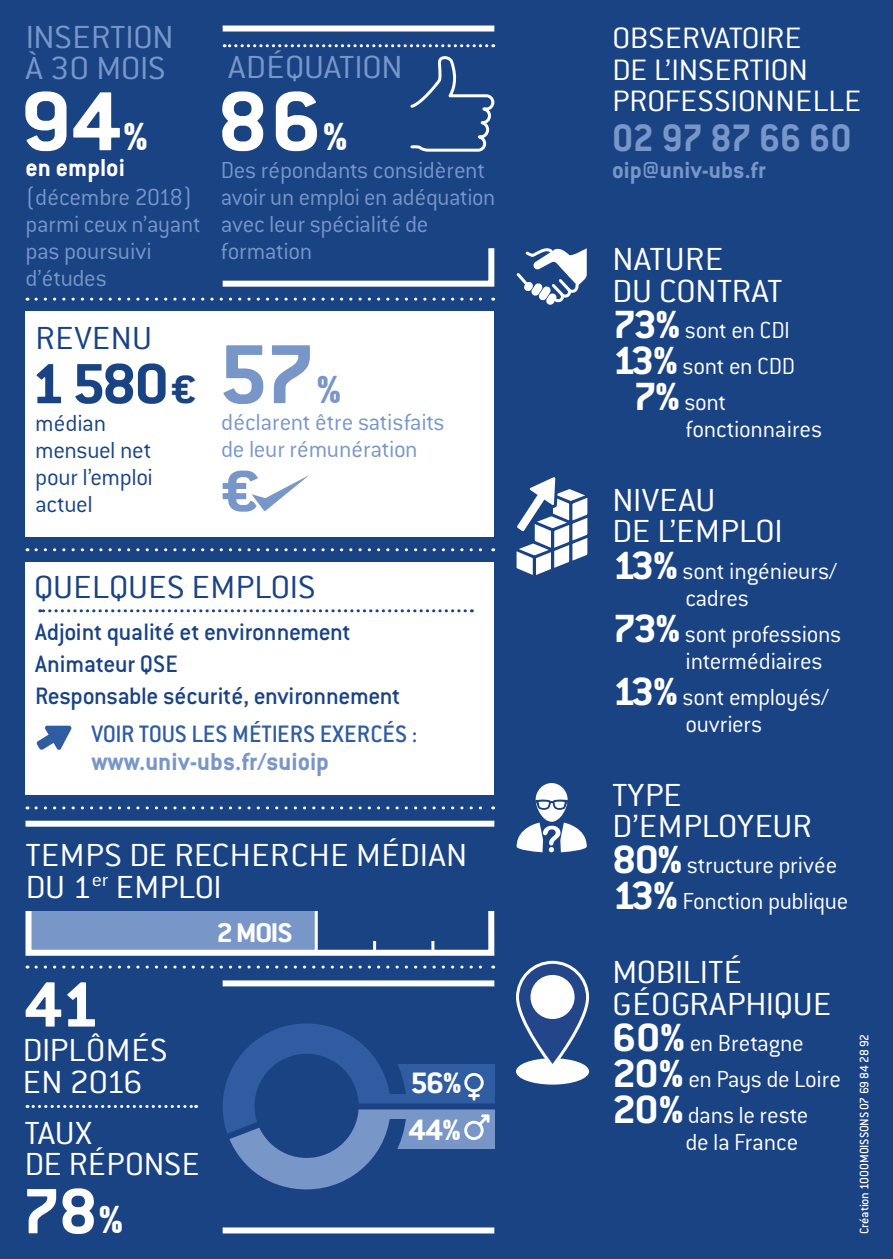
<style>
.page{position:relative;width:893px;height:1259px;background:#1a4384}
.page>*{position:absolute;margin:0;border:0;box-sizing:border-box;transform-origin:0 0}
.t1{font:700 91.8px "Conduit ITC Std";color:#fff;scale:1.11 1}
.t2{font:700 91.8px "Conduit ITC Std";color:#7896c8;scale:1.11 1}
.t3{font:700 70.2px "Conduit ITC Std";color:#fff;scale:1.11 1}
.t4{font:700 62.1px "Conduit ITC Std";color:#1a4384;scale:1.11 1}
.t5{font:700 42px "Conduit ITC Std";letter-spacing:-.02em;color:#7896c8}
.t6{font:300 35.1px/31.5px "Conduit ITC Std";color:#fff;scale:1.11 1}
.t7{font:300 35.1px/31.5px "Conduit ITC Std";letter-spacing:-.02em;color:#7896c8;scale:1.11 1}
.t8{font:300 35.1px "Conduit ITC Std";color:#1a4384;scale:1.11 1}
.t9{font:300 35.1px "Conduit ITC Std";color:#fff;scale:1.09 1}
.t10{font:300 32.4px/31.5px "Conduit ITC Std";letter-spacing:-.015em;color:#fff;scale:1.11 1}
.t11{font:700 32.4px "Conduit ITC Std";color:#fff;scale:1.11 1}
.t12{font:700 29.7px "Conduit ITC Std";color:#fff;scale:1.11 1}
.t13{font:700 27px "Conduit ITC Std";color:#7896c8}
.t14{font:700 27px "Conduit ITC Std";color:#fff}
.t15{font:500 26.1px/31.8px "Conduit ITC Std";letter-spacing:-.015em;color:#1a4384}
.t16{font:500 26.1px "Conduit ITC Std";color:#305ca1}
.t17{font:300 25.5px/27px "Conduit ITC Std";letter-spacing:-.015em;color:#fff}
.t18{font:300 25.5px/27px "Conduit ITC Std";letter-spacing:-.015em;color:#7896c8}
.t19{font:300 25.5px/27px "Conduit ITC Std";letter-spacing:-.02em;color:#1a4384}
.t20{font:700 25.5px "Conduit ITC Std";color:#7896c8}
.t21{font:500 13.5px "Conduit ITC Std";letter-spacing:-.02em;color:#fff}
.s1{font-size:43.2px}
.s2{font-weight:700;font-size:43.2px}
</style>
<div class="page">
<div style="left:26px;top:311px;width:468px;height:226px;background:#fff"></div>
<div style="left:26px;top:562px;width:468px;height:233px;background:#fff"></div>
<div style="left:516px;top:1058px;width:73px;height:26px;background:#fff;border-radius:50%"></div>
<svg style="left:517px;top:962px;width:71px;height:104px;fill:#23468b"></svg>
<div style="left:516px;top:961px;width:73px;height:107px;border:3px solid #fff;border-radius:35px"></div>
<div style="left:530px;top:975px;width:45px;height:44px;background:#fff;border-radius:50%"></div>
<svg style="left:516px;top:248px;width:71px;height:57px"></svg>
<div style="left:536px;top:783px;width:32px;height:38px;background:#fff;border-radius:16px"></div>
<svg style="left:535px;top:799px;width:33px;height:12px"></svg>
<svg style="left:516px;top:822px;width:71px;height:30px"></svg>
<svg style="left:516px;top:477px;width:72px;height:98px"></svg>
<svg style="left:36px;top:725px;width:36px;height:25px"></svg>
<svg style="left:40px;top:609px;width:425px;height:3px"></svg>
<div style="left:31px;top:911px;width:285px;height:42px;background:#7896c8"></div>
<div style="left:26px;top:908px;width:468px;height:47px;border:6px solid #fff"></div>
<div style="left:26px;top:820px;width:468px;height:6px;background:#fff"></div>
<hr style="left:315px;top:911px;width:3px;height:42px;background:#fff">
<svg style="left:373px;top:941px;width:3px;height:10px"></svg>
<svg style="left:431px;top:941px;width:3px;height:10px"></svg>
<div style="left:223px;top:26px;width:271px;height:6px;background:#fff"></div>
<div style="left:223px;top:1227px;width:271px;height:6px;background:#fff"></div>
<div style="left:223px;top:980px;width:271px;height:6px;background:#fff"></div>
<svg style="left:222px;top:248px;width:273px;height:39px"></svg>
<svg style="left:36px;top:806px;width:458px;height:3px"></svg>
<svg style="left:36px;top:965px;width:458px;height:3px"></svg>
<svg style="left:36px;top:548px;width:458px;height:3px"></svg>
<svg style="left:36px;top:298px;width:458px;height:3px"></svg>
<svg style="left:224px;top:44px;width:272px;height:108px"></svg>
<svg style="left:223px;top:470px;width:86px;height:42px"></svg>
<div style="left:360px;top:1064px;width:134px;height:42px;background:#305ca1"></div>
<div style="left:360px;top:1106px;width:134px;height:42px;background:#7896c8"></div>
<div style="left:207px;top:1005px;width:200px;height:202px;background:#1a4384;border-radius:50%"></div>
<div style="left:360px;top:1093px;width:134px;height:10px;background:#305ca1"></div>
<div style="left:360px;top:1109px;width:134px;height:10px;background:#7896c8"></div>
<div style="left:464px;top:1120px;width:20px;height:20px;border:3px solid #fff;border-radius:50%"></div>
<svg style="left:476px;top:1114px;width:14px;height:14px"></svg>
<svg style="left:27px;top:1023px;width:376px;height:166px"></svg>
<div style="left:306px;top:1103px;width:195px;height:6px;background:#1a4384"></div>
<div style="left:464px;top:1073px;width:20px;height:19px;border:3px solid #fff;border-radius:50%"></div>
<svg style="left:469px;top:1090px;width:9px;height:9px"></svg>
<h3 class="t7" style="left:25px;top:25px;width:135px">INSERTION<br>À 30 MOIS</h3>
<h1 class="t1" style="left:20px;top:92px;width:117px">94<span class="s1">%</span></h1>
<p class="t14" style="left:26px;top:159px;width:101px">en emploi</p>
<p class="t18" style="left:25px;top:186px;width:177px">(décembre 2018) parmi ceux n’ayant pas poursuivi d’études</p>
<h3 class="t8" style="left:35px;top:326px;width:107px">REVENU</h3>
<h3 class="t4" style="left:31px;top:364px;width:151px">1 580<span class="s1">€</span></h3>
<p class="t19" style="left:35px;top:412px;width:119px">médian mensuel net pour l’emploi actuel</p>
<h3 class="t7" style="left:228px;top:56px;width:159px">ADÉQUATION</h3>
<h1 class="t1" style="left:217px;top:92px;width:120px">86<span class="s1">%</span></h1>
<p class="t18" style="left:221px;top:160px;width:276px">Des répondants considèrent avoir un emploi en adéquation avec leur spécialité de formation</p>
<h1 class="t2" style="left:217px;top:345px;width:114px">57<span class="s1">%</span></h1>
<p class="t18" style="left:221px;top:412px;width:225px">déclarent être satisfaits de leur rémunération</p>
<h3 class="t8" style="left:34px;top:576px;width:255px">QUELQUES EMPLOIS</h3>
<p class="t15" style="left:35px;top:619px;width:367px">Adjoint qualité et environnement<br>Animateur QSE<br>Responsable sécurité, environnement</p>
<p class="t16" style="left:91px;top:726px;width:328px">VOIR TOUS LES MÉTIERS EXERCÉS :</p>
<p class="t13" style="left:91px;top:753px;width:239px">www.univ-ubs.fr/suioip</p>
<h3 class="t6" style="left:26px;top:844px;width:400px">TEMPS DE RECHERCHE MÉDIAN<br>DU 1<sup>er</sup> EMPLOI</h3>
<p class="t12" style="left:217px;top:923px;width:70px">2 MOIS</p>
<p class="t10" style="left:612px;top:26px;width:226px">OBSERVATOIRE<br>DE L’INSERTION<br>PROFESSIONNELLE</p>
<h3 class="t5" style="left:612px;top:125px;width:241px">02 97 87 66 60</h3>
<p class="t20" style="left:612px;top:162px;width:155px">oip@univ-ubs.fr</p>
<h3 class="t6" style="left:612px;top:248px;width:155px">NATURE<br>DU CONTRAT</h3>
<p class="t17" style="left:612px;top:319px;width:179px"><span class="s2">73%</span> sont en CDI</p>
<p class="t17" style="left:612px;top:355px;width:184px"><span class="s2">13%</span> sont en CDD</p>
<p class="t17" style="left:633px;top:391px;width:95px"><span class="s2">7%</span> sont</p>
<p class="t17" style="left:685px;top:418px;width:138px">fonctionnaires</p>
<h3 class="t6" style="left:612px;top:488px;width:155px">NIVEAU<br>DE L’EMPLOI</h3>
<p class="t17" style="left:612px;top:560px;width:226px;text-align:center"><span class="s2">13%</span> sont ingénieurs/ cadres</p>
<p class="t17" style="left:685px;top:623px;width:157px;text-indent:-73px"><span class="s2">73%</span> sont professions intermédiaires</p>
<p class="t17" style="left:612px;top:686px;width:218px;text-align:center"><span class="s2">13%</span> sont employés/ ouvriers</p>
<h3 class="t6" style="left:612px;top:783px;width:182px">TYPE<br>D’EMPLOYEUR</h3>
<p class="t17" style="left:612px;top:850px;width:238px;line-height:36px"><span class="s2">80%</span> structure privée<br><span class="s2">13%</span> Fonction publique</p>
<h3 class="t6" style="left:612px;top:960px;width:199px">MOBILITÉ<br>GÉOGRAPHIQUE</h3>
<p class="t17" style="left:612px;top:1027px;width:230px;line-height:36px"><span class="s2">60%</span> en Bretagne<br><span class="s2">20%</span> en Pays de Loire<br><span class="s2">20%</span> dans le reste</p>
<h2 class="t3" style="left:24px;top:982px;width:70px">41</h2>
<h3 class="t6" style="left:22px;top:1038px;width:132px">DIPLÔMÉS<br>EN 2016</h3>
<p class="t11" style="left:410px;top:1072px;width:49px">56%</p>
<p class="t11" style="left:408px;top:1119px;width:50px">44%</p>
<h3 class="t6" style="left:24px;top:1121px;width:63px">TAUX</h3>
<p class="t17" style="left:685px;top:1131px;width:115px">de la France</p>
<h3 class="t9" style="left:24px;top:1153px;width:163px">DE RÉPONSE</h3>
<h2 class="t3" style="left:21px;top:1189px;width:94px">78<span class="s1">%</span></h2>
<p class="t21" style="left:860px;top:1234px;width:202px;rotate:-90deg">Création 1000MOISSONS 07 69 84 28 92</p>
</div>
